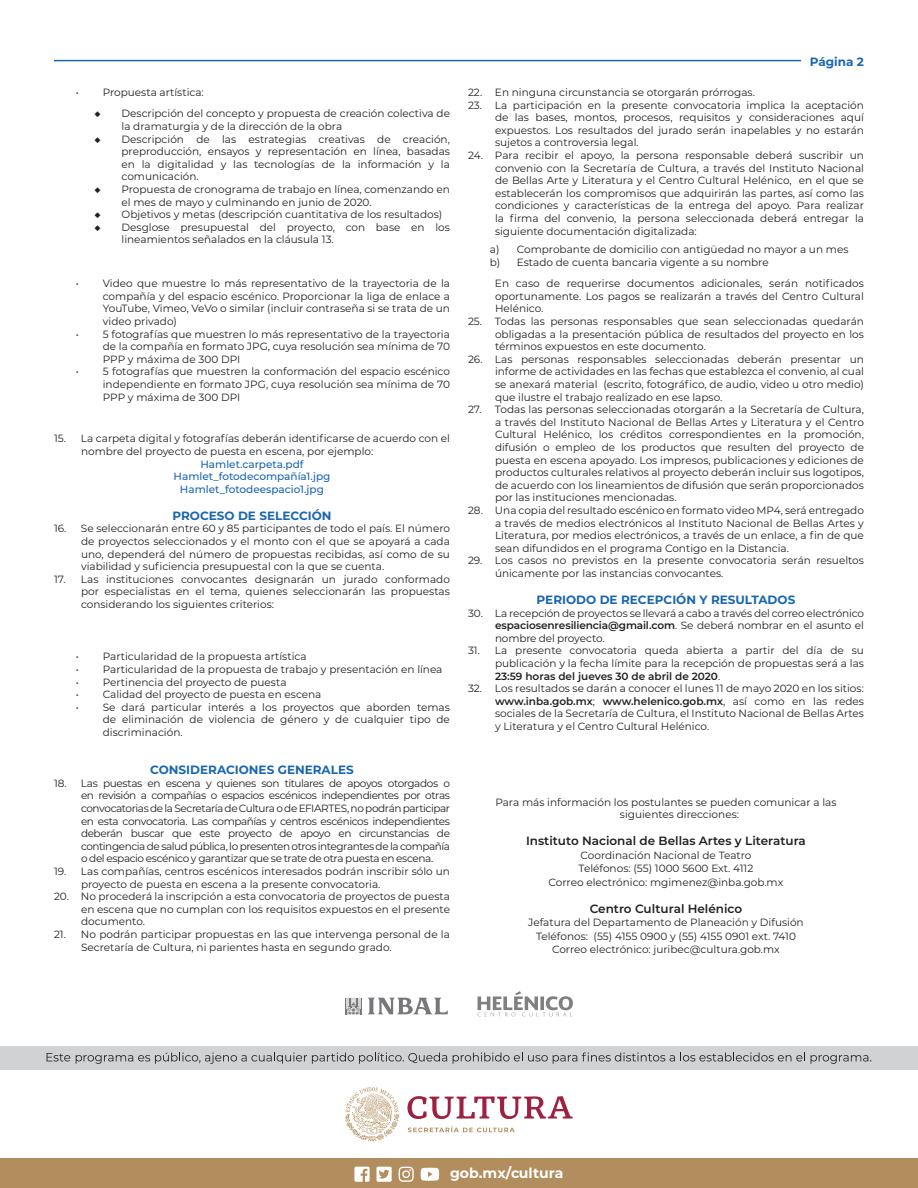
<style>
.page{position:relative;width:918px;height:1188px;background:#fff}
.page>*{position:absolute;margin:0;border:0;box-sizing:border-box;transform-origin:0 0}
.t1{font:700 14.1px "Montserrat";color:#fff}
.t2{font:700 12px "Montserrat";color:#1a66b2}
.t3{font:600 12px "Montserrat";color:#231f20}
.t4{font:10.5px/12.6px "Montserrat";color:#231f20;text-align:justify}
.t5{font:500 10.5px "Montserrat";color:#1a66b2}
.s1{font-weight:600}
</style>
<div class="page">
<div style="left:0;top:1046px;width:918px;height:24px;background:#d1d2d4"></div>
<svg style="left:47px;top:1053px;width:23px;height:9px"></svg>
<svg style="left:453px;top:1052px;width:352px;height:12px"></svg>
<svg style="left:811px;top:1055px;width:60px;height:9px"></svg>
<svg style="left:76px;top:1053px;width:371px;height:11px"></svg>
<svg style="left:478px;top:991px;width:95px;height:25px"></svg>
<svg style="left:345px;top:998px;width:103px;height:16px"></svg>
<div style="left:0;top:1158px;width:918px;height:30px;background:#b28d5d"></div>
<svg style="left:399px;top:1167px;width:15px;height:15px"></svg>
<svg style="left:354px;top:1167px;width:16px;height:15px"></svg>
<svg style="left:377px;top:1167px;width:15px;height:15px"></svg>
<svg style="left:421px;top:1168px;width:18px;height:13px"></svg>
<svg style="left:407px;top:1096px;width:166px;height:23px"></svg>
<svg style="left:408px;top:1126px;width:107px;height:6px"></svg>
<svg style="left:345px;top:1087px;width:54px;height:55px"></svg>
<hr style="left:54px;top:60px;width:747px;height:1px;background:#1a66b2">
<p class="t4" style="left:76px;top:86px;width:130px">• Propuesta artística:</p>
<p class="t4" style="left:122px;top:107px;width:330px;text-indent:-27px">◆ Descripción del concepto y propuesta de creación colectiva de la dramaturgia y de la dirección de la obra</p>
<p class="t4" style="left:122px;top:132px;width:330px;text-indent:-27px">◆ Descripción de las estrategias creativas de creación, preproducción, ensayos y representación en línea, basadas en la digitalidad y las tecnologías de la información y la comunicación.</p>
<p class="t4" style="left:122px;top:183px;width:330px;text-indent:-27px">◆ Propuesta de cronograma de trabajo en línea, comenzando en el mes de mayo y culminando en junio de 2020.</p>
<p class="t4" style="left:95px;top:208px;width:349px">◆ Objetivos y metas (descripción cuantitativa de los resultados)</p>
<p class="t4" style="left:122px;top:220px;width:330px;text-indent:-27px">◆ Desglose presupuestal del proyecto, con base en los lineamientos señalados en la cláusula 13.</p>
<p class="t4" style="left:103px;top:277px;width:349px;text-indent:-27px">• Video que muestre lo más representativo de la trayectoria de la compañía y del espacio escénico. Proporcionar la liga de enlace a YouTube, Vimeo, VeVo o similar (incluir contraseña si se trata de un video privado)</p>
<p class="t4" style="left:103px;top:327px;width:349px;text-indent:-27px">• 5 fotografías que muestren lo más representativo de la trayectoria de la compañía en formato JPG, cuya resolución sea mínima de 70<br>PPP y máxima de 300 DPI</p>
<p class="t4" style="left:103px;top:365px;width:349px;text-indent:-27px">• 5 fotografías que muestren la conformación del espacio escénico independiente en formato JPG, cuya resolución sea mínima de 70<br>PPP y máxima de 300 DPI</p>
<p class="t4" style="left:81px;top:432px;width:371px;text-indent:-27px">15. La carpeta digital y fotografías deberán identificarse de acuerdo con el nombre del proyecto de puesta en escena, por ejemplo:</p>
<p class="t5" style="left:200px;top:457px;width:105px">Hamlet.carpeta.pdf</p>
<p class="t5" style="left:174px;top:469px;width:158px">Hamlet_fotodecompañía1.jpg</p>
<p class="t5" style="left:180px;top:482px;width:146px">Hamlet_fotodeespacio1.jpg</p>
<p class="t2" style="left:172px;top:507px;width:161px">PROCESO DE SELECCIÓN</p>
<p class="t4" style="left:81px;top:522px;width:371px;text-indent:-27px">16. Se seleccionarán entre 60 y 85 participantes de todo el país. El número de proyectos seleccionados y el monto con el que se apoyará a cada uno, dependerá del número de propuestas recibidas, así como de su viabilidad y suficiencia presupuestal con la que se cuenta.</p>
<p class="t4" style="left:81px;top:572px;width:371px;text-indent:-27px">17. Las instituciones convocantes designarán un jurado conformado por especialistas en el tema, quienes seleccionarán las propuestas considerando los siguientes criterios:</p>
<p class="t4" style="left:76px;top:650px;width:232px">• Particularidad de la propuesta artística</p>
<p class="t4" style="left:76px;top:663px;width:368px">• Particularidad de la propuesta de trabajo y presentación en línea</p>
<p class="t4" style="left:76px;top:675px;width:212px">• Pertinencia del proyecto de puesta</p>
<p class="t4" style="left:76px;top:688px;width:247px">• Calidad del proyecto de puesta en escena</p>
<p class="t4" style="left:103px;top:700px;width:349px;text-indent:-27px">• Se dará particular interés a los proyectos que aborden temas de eliminación de violencia de género y de cualquier tipo de discriminación.</p>
<p class="t2" style="left:150px;top:761px;width:205px">CONSIDERACIONES GENERALES</p>
<p class="t4" style="left:81px;top:776px;width:371px;text-indent:-27px">18. Las puestas en escena y quienes son titulares de apoyos otorgados o en revisión a compañías o espacios escénicos independientes por otras convocatorias de la Secretaría de Cultura o de EFIARTES, no podrán participar en esta convocatoria. Las compañías y centros escénicos independientes deberán buscar que este proyecto de apoyo en circunstancias de contingencia de salud pública, lo presenten otros integrantes de la compañía o del espacio escénico y garantizar que se trate de otra puesta en escena.</p>
<p class="t4" style="left:81px;top:865px;width:371px;text-indent:-27px">19. Las compañías, centros escénicos interesados podrán inscribir sólo un proyecto de puesta en escena a la presente convocatoria.</p>
<p class="t4" style="left:81px;top:890px;width:371px;text-indent:-27px">20. No procederá la inscripción a esta convocatoria de proyectos de puesta en escena que no cumplan con los requisitos expuestos en el presente documento.</p>
<p class="t4" style="left:81px;top:928px;width:370px;text-indent:-27px">21. No podrán participar propuestas en las que intervenga personal de la<br>Secretaría de Cultura, ni parientes hasta en segundo grado.</p>
<p class="t2" style="left:810px;top:53px;width:56px">Página 2</p>
<p class="t4" style="left:468px;top:86px;width:288px">22. En ninguna circunstancia se otorgarán prórrogas.</p>
<p class="t4" style="left:495px;top:98px;width:371px;text-indent:-27px">23. La participación en la presente convocatoria implica la aceptación de las bases, montos, procesos, requisitos y consideraciones aquí expuestos. Los resultados del jurado serán inapelables y no estarán sujetos a controversia legal.</p>
<p class="t4" style="left:495px;top:149px;width:371px;text-indent:-27px">24. Para recibir el apoyo, la persona responsable deberá suscribir un convenio con la Secretaría de Cultura, a través del Instituto Nacional de Bellas Arte y Literatura y el Centro Cultural Helénico, en el que se establecerán los compromisos que adquirirán las partes, así como las condiciones y características de la entrega del apoyo. Para realizar la firma del convenio, la persona seleccionada deberá entregar la siguiente documentación digitalizada:</p>
<p class="t4" style="left:490px;top:243px;width:360px">a) Comprobante de domicilio con antigüedad no mayor a un mes</p>
<p class="t4" style="left:490px;top:255px;width:280px">b) Estado de cuenta bancaria vigente a su nombre</p>
<p class="t4" style="left:495px;top:277px;width:371px">En caso de requerirse documentos adicionales, serán notificados oportunamente. Los pagos se realizarán a través del Centro Cultural Helénico.</p>
<p class="t4" style="left:495px;top:315px;width:370px;text-indent:-27px">25. Todas las personas responsables que sean seleccionadas quedarán obligadas a la presentación pública de resultados del proyecto en los términos expuestos en este documento.</p>
<p class="t4" style="left:495px;top:352px;width:371px;text-indent:-27px">26. Las personas responsables seleccionadas deberán presentar un informe de actividades en las fechas que establezca el convenio, al cual se anexará material (escrito, fotográfico, de audio, video u otro medio) que ilustre el trabajo realizado en ese lapso.</p>
<p class="t4" style="left:495px;top:403px;width:371px;text-indent:-27px">27. Todas las personas seleccionadas otorgarán a la Secretaría de Cultura, a través del Instituto Nacional de Bellas Artes y Literatura y el Centro Cultural Helénico, los créditos correspondientes en la promoción, difusión o empleo de los productos que resulten del proyecto de puesta en escena apoyado. Los impresos, publicaciones y ediciones de productos culturales relativos al proyecto deberán incluir sus logotipos, de acuerdo con los lineamientos de difusión que serán proporcionados por las instituciones mencionadas.</p>
<p class="t4" style="left:495px;top:504px;width:371px;text-indent:-27px">28. Una copia del resultado escénico en formato video MP4, será entregado a través de medios electrónicos al Instituto Nacional de Bellas Artes y Literatura, por medios electrónicos, a través de un enlace, a fin de que sean difundidos en el programa Contigo en la Distancia.</p>
<p class="t4" style="left:495px;top:554px;width:371px;text-indent:-27px">29. Los casos no previstos en la presente convocatoria serán resueltos únicamente por las instancias convocantes.</p>
<p class="t2" style="left:537px;top:591px;width:260px">PERIODO DE RECEPCIÓN Y RESULTADOS</p>
<p class="t4" style="left:495px;top:606px;width:370px;text-indent:-27px">30. La recepción de proyectos se llevará a cabo a través del correo electrónico <span class="s1">espaciosenresiliencia@gmail.com</span>. Se deberá nombrar en el asunto el nombre del proyecto.</p>
<p class="t4" style="left:495px;top:644px;width:371px;text-indent:-27px">31. La presente convocatoria queda abierta a partir del día de su publicación y la fecha límite para la recepción de propuestas será a las <span class="s1">23:59 horas del jueves 30 de abril de 2020</span>.</p>
<p class="t4" style="left:495px;top:682px;width:370px;text-indent:-27px">32. Los resultados se darán a conocer el lunes 11 de mayo 2020 en los sitios: <span class="s1">www.inba.gob.mx</span>; <span class="s1">www.helenico.gob.mx</span>, así como en las redes sociales de la Secretaría de Cultura, el Instituto Nacional de Bellas Artes y Literatura y el Centro Cultural Helénico.</p>
<p class="t4" style="left:620px;top:795px;width:218px;text-indent:-125px">Para más información los postulantes se pueden comunicar a las siguientes direcciones:</p>
<p class="t3" style="left:526px;top:833px;width:281px">Instituto Nacional de Bellas Artes y Literatura</p>
<p class="t4" style="left:581px;top:848px;width:172px">Coordinación Nacional de Teatro</p>
<p class="t4" style="left:579px;top:862px;width:176px">Teléfonos: (55) 1000 5600 Ext. 4112</p>
<p class="t4" style="left:549px;top:875px;width:236px">Correo electrónico: mgimenez@inba.gob.mx</p>
<p class="t3" style="left:590px;top:900px;width:154px">Centro Cultural Helénico</p>
<p class="t4" style="left:528px;top:916px;width:277px">Jefatura del Departamento de Planeación y Difusión</p>
<p class="t4" style="left:536px;top:929px;width:261px">Teléfonos: (55) 4155 0900 y (55) 4155 0901 ext. 7410</p>
<p class="t4" style="left:552px;top:943px;width:229px">Correo electrónico: juribec@cultura.gob.mx</p>
<h1 class="t1" style="left:450px;top:1163px;width:115px">gob.mx/cultura</h1>
</div>
